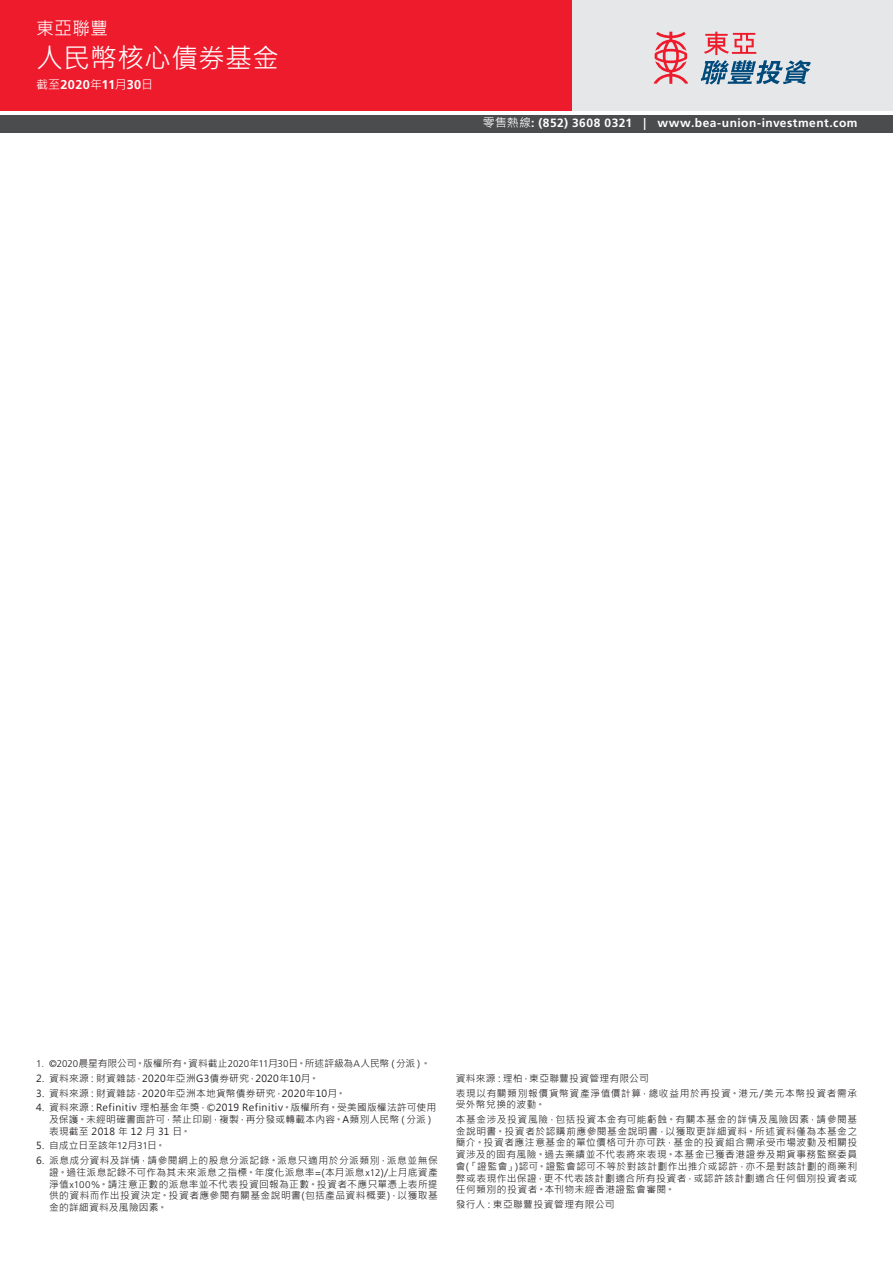
<style>
.page{position:relative;width:893px;height:1263px;background:#fff}
.page>*{position:absolute;margin:0;border:0;box-sizing:border-box;transform-origin:0 0}
.t1{font:27px "Microsoft Jheng Hei";color:#fff}
.t2{font:18px "Microsoft Jheng Hei";color:#fff}
.t3{font:700 12.75px "Frutiger LT Std";letter-spacing:.025em;color:#fff}
.t4{font:700 12px "Frutiger LT Std";letter-spacing:.04em;color:#fff}
.t5{font:9.75px/11.7px "Microsoft Jheng Hei";letter-spacing:.04em;color:#231f20;text-align:justify}
.t6{font:9.75px/14.7px "Microsoft Jheng Hei";letter-spacing:.065em;color:#231f20}
.t7{font:9.75px "Microsoft Jheng Hei";letter-spacing:-.005em;color:#231f20}
.s1{font-family:"Microsoft Jheng Hei";font-weight:400;font-size:12px}
.s2{font-family:"Microsoft Jheng Hei";font-weight:400}
.s3{font-family:"Frutiger LT Std";font-weight:300}
</style>
<div class="page">
<div style="left:571px;top:0;width:322px;height:111px;background:#e6e7e9"></div>
<div style="left:0;top:0;width:571px;height:111px;background:#ee1b2d"></div>
<div style="left:0;top:115px;width:893px;height:17px;background:#4b4c4d"></div>
<svg style="left:701px;top:32px;width:110px;height:52px"></svg>
<svg style="left:653px;top:32px;width:35px;height:52px"></svg>
<h2 class="t2" style="left:36px;top:17px;width:73px">東亞聯豐</h2>
<h1 class="t1" style="left:36px;top:41px;width:244px">人民幣核心債券基金</h1>
<h3 class="t3" style="left:36px;top:77px;width:119px"><span class="s1">截至</span>2020<span class="s1">年</span>11<span class="s1">月</span>30<span class="s1">日</span></h3>
<p class="t4" style="left:483px;top:116px;width:376px"><span class="s2">零售熱線</span>: (852) 3608 0321 | www.bea-union-investment.com</p>
<p class="t7" style="left:36px;top:1057px;width:396px"><span class="s3">1. ©2020</span>晨星有限公司。版權所有。資料截止<span class="s3">2020</span>年<span class="s3">11</span>月<span class="s3">30</span>日。所述評級為<span class="s3">A</span>人民幣（分派）。</p>
<p class="t5" style="left:36px;top:1072px;width:284px">2. 資料來源：財資雜誌，2020年亞洲G3債券研究，2020年10月。</p>
<p class="t5" style="left:36px;top:1087px;width:311px">3. 資料來源：財資雜誌，2020年亞洲本地貨幣債券研究，2020年10月。</p>
<p class="t5" style="left:49px;top:1102px;width:389px;text-align:left;text-indent:-13px">4. 資料來源：Refinitiv 理柏基金年獎，©2019 Refinitiv。版權所有。受美國版權法許可使用及保護。未經明確書面許可，禁止印刷，複製，再分發或轉載本內容。A類別人民幣（分派）表現截至 2018 年 12 月 31 日。</p>
<p class="t7" style="left:36px;top:1140px;width:130px">5. 自成立日至該年<span class="s3">12</span>月<span class="s3">31</span>日。</p>
<p class="t5" style="left:49px;top:1155px;width:390px;text-indent:-13px">6. 派息成分資料及詳情，請參閱網上的股息分派記錄。派息只適用於分派類別，派息並無保證。過往派息記錄不可作為其未來派息之指標。年度化派息率<span class="s3">=</span>(本月派息<span class="s3">x12</span>)/上月底資產淨值<span class="s3">x100%</span>。請注意正數的派息率並不代表投資回報為正數。投資者不應只單憑上表所提供的資料而作出投資決定。投資者應參閱有關基金說明書(包括產品資料概要)，以獲取基金的詳細資料及風險因素。</p>
<p class="t6" style="left:456px;top:1071px;width:403px">資料來源：理柏，東亞聯豐投資管理有限公司<br>表現以有關類別報價貨幣資產淨值價計算，總收益用於再投資。港元/美元本幣投資者需承</p>
<p class="t6" style="left:456px;top:1097px;width:403px">受外幣兌換的波動。<br>本基金涉及投資風險，包括投資本金有可能虧蝕。有關本基金的詳情及風險因素，請參閱基</p>
<p class="t5" style="left:456px;top:1125px;width:403px">金說明書。投資者於認購前應參閱基金說明書，以獲取更詳細資料。所述資料僅為本基金之簡介。投資者應注意基金的單位價格可升亦可跌，基金的投資組合需承受市場波動及相關投資涉及的固有風險。過去業績並不代表將來表現。本基金已獲香港證券及期貨事務監察委員會(「證監會」)認可。證監會認可不等於對該計劃作出推介或認許，亦不是對該計劃的商業利弊或表現作出保證，更不代表該計劃適合所有投資者，或認許該計劃適合任何個別投資者或任何類別的投資者。本刊物未經香港證監會審閱。</p>
<p class="t5" style="left:456px;top:1198px;width:160px">發行人：東亞聯豐投資管理有限公司</p>
</div>
